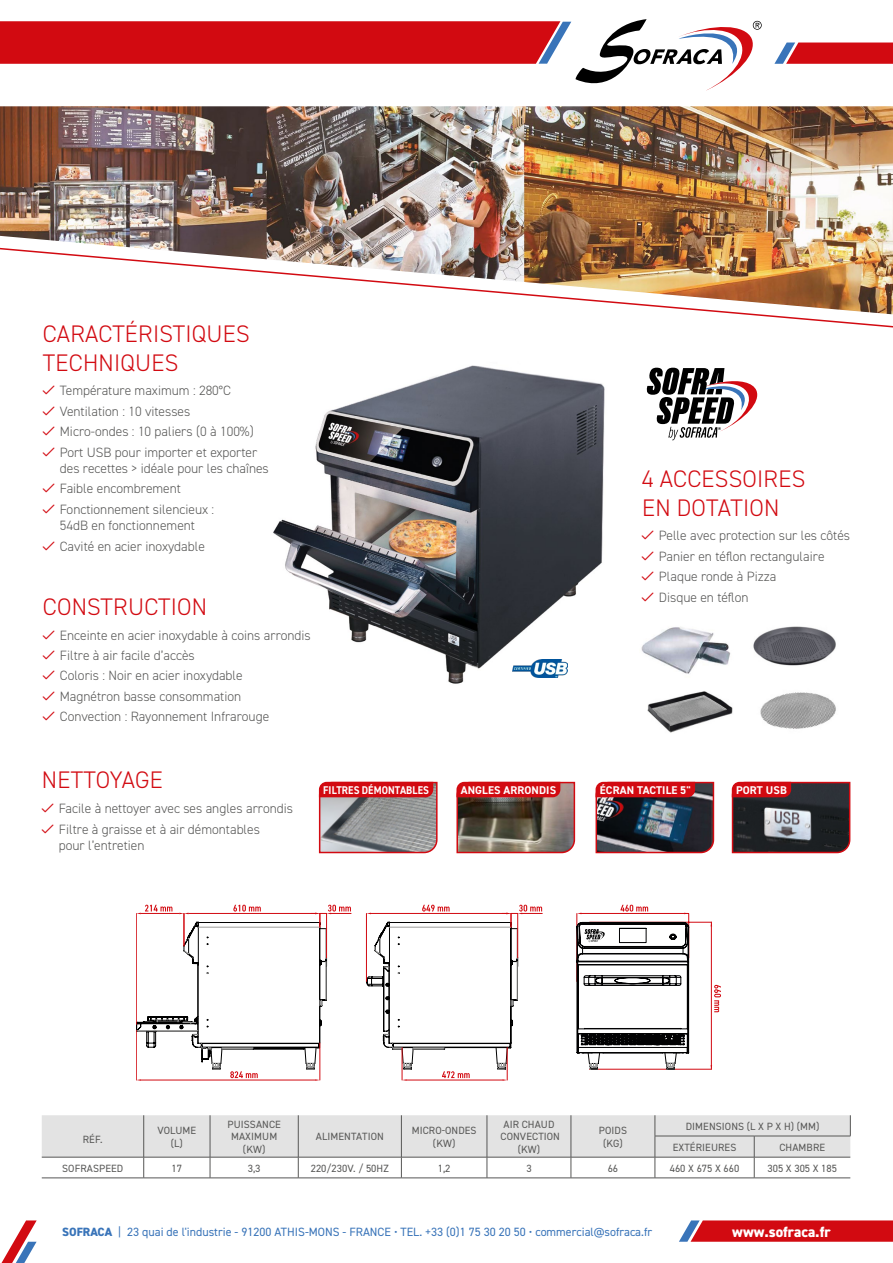
<style>
.page{position:relative;width:893px;height:1263px;background:#fff}
.page>*{position:absolute;margin:0;border:0;box-sizing:border-box;transform-origin:0 0}
.TEXTE_-_Descriptif{font:300 24px/28.8px "DIN2014";letter-spacing:.01em;color:#d20a11}
.t1{font:800 15px "DIN2014";color:#fff}
.t2{font:300 13.5px/16.2px "DIN2014";color:#575756}
.t3{font:12px "DIN2014";color:#3974b9}
.BANDEAU_-_Mise_en_av{font:700 11.25px "DIN2014";letter-spacing:.01em;color:#fff}
.BANDEAU_-_Mise_en_av-2{font:700 11.25px "DIN2014";letter-spacing:.01em;color:#fff;scale:.9 1}
.texte_tableau{font:10.5px/12.6px "DIN2014";letter-spacing:.01em;color:#575756;text-align:center}
.s1{font-weight:800}
</style>
<div class="page">
<svg style="left:774px;top:43px;width:119px;height:21px;background:#cb2732"></svg>
<svg style="left:1px;top:1220px;width:36px;height:43px"></svg>
<svg style="left:679px;top:1220px;width:214px;height:22px;background:#cf2029"></svg>
<img style="left:0;top:106px;width:893px;height:139px">
<img style="left:273px;top:365px;width:332px;height:319px">
<svg style="left:366px;top:905px;width:176px;height:176px"></svg>
<svg style="left:136px;top:905px;width:215px;height:176px"></svg>
<hr style="left:577px;top:913px;width:1px;height:68px;background:#d20a11">
<hr style="left:590px;top:1069px;width:121px;height:1px;background:#d20a11">
<hr style="left:590px;top:922px;width:121px;height:1px;background:#d20a11">
<hr style="left:688px;top:913px;width:1px;height:45px;background:#d20a11">
<hr style="left:581px;top:913px;width:107px;height:1px;background:#d20a11">
<hr style="left:711px;top:922px;width:1px;height:147px;background:#d20a11">
<svg style="left:620px;top:905px;width:28px;height:6px"></svg>
<svg style="left:714px;top:985px;width:7px;height:27px"></svg>
<svg style="left:577px;top:922px;width:112px;height:148px"></svg>
<img style="left:512px;top:659px;width:55px;height:18px">
<svg style="left:42px;top:1115px;width:809px;height:63px"></svg>
<hr style="left:655px;top:1136px;width:99px;height:1px;background:#575756">
<hr style="left:754px;top:1136px;width:96px;height:1px;background:#575756">
<img style="left:641px;top:626px;width:195px;height:48px">
<img style="left:647px;top:691px;width:189px;height:42px">
<img style="left:0;top:245px;width:893px;height:83px">
<svg style="left:456px;top:781px;width:120px;height:73px;background:#89554d"></svg>
<svg style="left:318px;top:781px;width:120px;height:73px;background:#a97b7d"></svg>
<img style="left:595px;top:781px;width:120px;height:73px">
<svg style="left:731px;top:781px;width:120px;height:73px;background:#5c4145"></svg>
<svg style="left:647px;top:368px;width:110px;height:72px"></svg>
<svg style="left:0;top:19px;width:762px;height:71px"></svg>
<p class="TEXTE_-_Descriptif" style="left:43px;top:319px;width:208px">CARACTÉRISTIQUES<br>TECHNIQUES</p>
<p class="t2" style="left:60px;top:383px;width:173px">Température maximum : 280°C</p>
<p class="t2" style="left:60px;top:403px;width:132px">Ventilation : 10 vitesses</p>
<p class="t2" style="left:60px;top:424px;width:195px">Micro-ondes : 10 paliers (0 à 100%)</p>
<p class="t2" style="left:60px;top:444px;width:211px">Port USB pour importer et exporter des recettes &gt; idéale pour les chaînes</p>
<p class="t2" style="left:60px;top:481px;width:123px">Faible encombrement</p>
<p class="t2" style="left:60px;top:501px;width:156px">Fonctionnement silencieux :<br>54dB en fonctionnement</p>
<p class="t2" style="left:60px;top:538px;width:147px">Cavité en acier inoxydable</p>
<p class="TEXTE_-_Descriptif" style="left:43px;top:592px;width:166px">CONSTRUCTION</p>
<p class="t2" style="left:60px;top:627px;width:253px">Enceinte en acier inoxydable à coins arrondis</p>
<p class="t2" style="left:60px;top:647px;width:136px">Filtre à air facile d’accès</p>
<p class="t2" style="left:60px;top:668px;width:184px">Coloris : Noir en acier inoxydable</p>
<p class="t2" style="left:60px;top:688px;width:183px">Magnétron basse consommation</p>
<p class="t2" style="left:60px;top:709px;width:211px">Convection : Rayonnement Infrarouge</p>
<p class="TEXTE_-_Descriptif" style="left:642px;top:464px;width:165px">4 ACCESSOIRES<br>EN DOTATION</p>
<p class="t2" style="left:659px;top:528px;width:193px">Pelle avec protection sur les côtés</p>
<p class="t2" style="left:659px;top:548px;width:167px">Panier en téflon rectangulaire</p>
<p class="t2" style="left:659px;top:569px;width:119px">Plaque ronde à Pizza</p>
<p class="t2" style="left:659px;top:589px;width:91px">Disque en téflon</p>
<p class="TEXTE_-_Descriptif" style="left:42px;top:766px;width:123px">NETTOYAGE</p>
<p class="t2" style="left:59px;top:800px;width:236px">Facile à nettoyer avec ses angles arrondis</p>
<p class="t2" style="left:59px;top:821px;width:203px">Filtre à graisse et à air démontables pour l’entretien</p>
<p class="BANDEAU_-_Mise_en_av-2" style="left:323px;top:782px;width:119px">FILTRES DÉMONTABLES</p>
<p class="BANDEAU_-_Mise_en_av" style="left:461px;top:782px;width:97px">ANGLES ARRONDIS</p>
<p class="BANDEAU_-_Mise_en_av" style="left:600px;top:782px;width:93px">ÉCRAN TACTILE 5''</p>
<p class="BANDEAU_-_Mise_en_av" style="left:736px;top:782px;width:52px">PORT USB</p>
<p class="texte_tableau" style="left:83px;top:1133px;width:21px">RÉF.</p>
<p class="texte_tableau" style="left:157px;top:1124px;width:40px">VOLUME</p>
<p class="texte_tableau" style="left:171px;top:1136px;width:14px">(L)</p>
<p class="texte_tableau" style="left:227px;top:1117px;width:55px">PUISSANCE<br>MAXIMUM</p>
<p class="texte_tableau" style="left:243px;top:1143px;width:24px">(KW)</p>
<p class="texte_tableau" style="left:316px;top:1130px;width:69px">ALIMENTATION</p>
<p class="texte_tableau" style="left:412px;top:1124px;width:66px">MICRO-ONDES (KW)</p>
<p class="texte_tableau" style="left:501px;top:1117px;width:61px">AIR CHAUD<br>CONVECTION (KW)</p>
<p class="texte_tableau" style="left:599px;top:1124px;width:30px">POIDS</p>
<p class="texte_tableau" style="left:603px;top:1136px;width:21px">(KG)</p>
<p class="texte_tableau" style="left:686px;top:1119px;width:135px">DIMENSIONS (L X P X H) (MM)</p>
<p class="texte_tableau" style="left:673px;top:1140px;width:65px">EXTÉRIEURES</p>
<p class="texte_tableau" style="left:779px;top:1140px;width:47px">CHAMBRE</p>
<p class="texte_tableau" style="left:62px;top:1161px;width:63px">SOFRASPEED</p>
<p class="texte_tableau" style="left:172px;top:1161px;width:12px">17</p>
<p class="texte_tableau" style="left:248px;top:1161px;width:14px">3,3</p>
<p class="texte_tableau" style="left:311px;top:1161px;width:80px">220/230V. / 50HZ</p>
<p class="texte_tableau" style="left:438px;top:1161px;width:14px">1,2</p>
<p class="texte_tableau" style="left:526px;top:1161px;width:7px">3</p>
<p class="texte_tableau" style="left:608px;top:1161px;width:12px">66</p>
<p class="texte_tableau" style="left:670px;top:1161px;width:71px">460 X 675 X 660</p>
<p class="texte_tableau" style="left:767px;top:1161px;width:71px">305 X 305 X 185</p>
<p class="t3" style="left:62px;top:1224px;width:591px"><span class="s1">SOFRACA</span> | 23 quai de l'industrie - 91200 ATHIS-MONS - FRANCE • TEL. +33 (0)1 75 30 20 50 • commercial@sofraca.fr</p>
<p class="t1" style="left:732px;top:1222px;width:100px">www.sofraca.fr</p>
</div>
